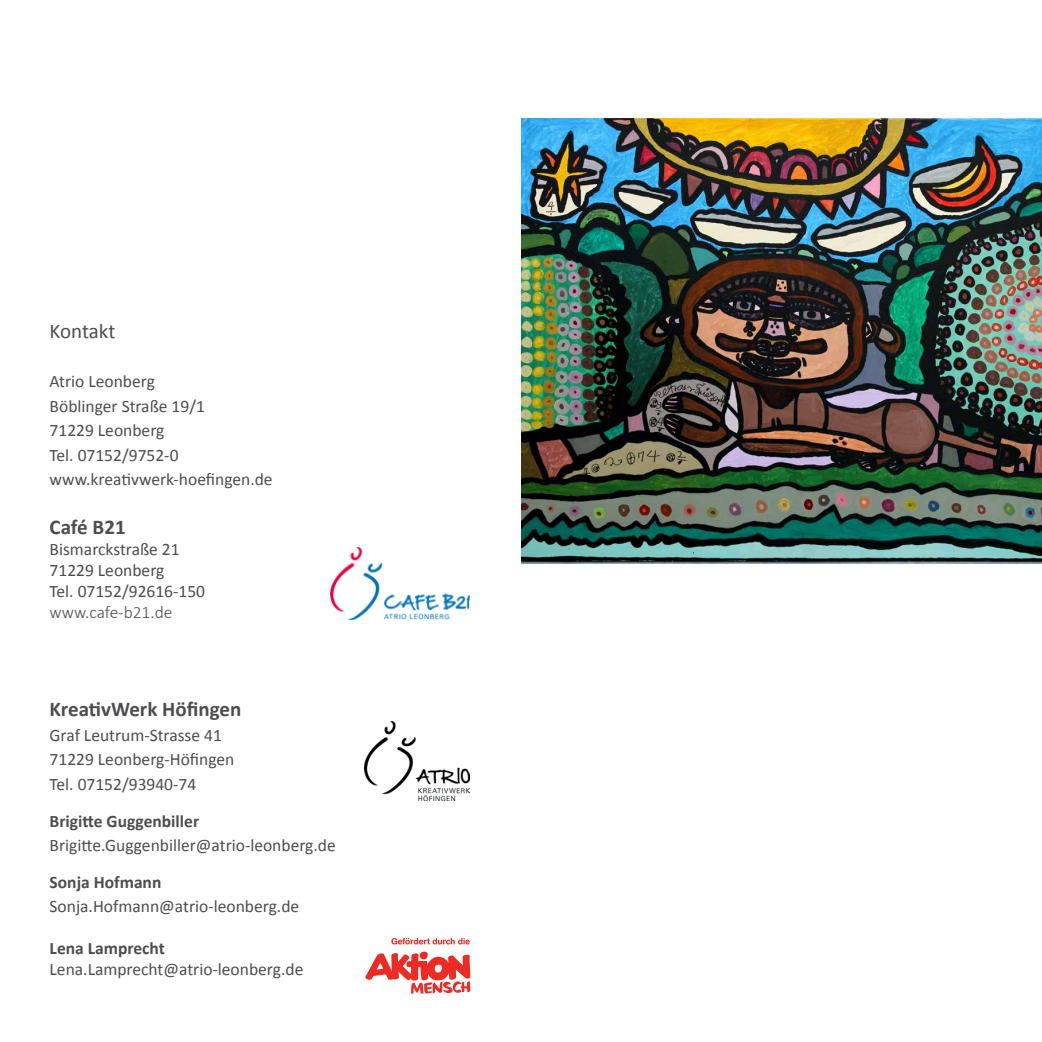
<style>
.page{position:relative;width:1042px;height:1042px;background:#fff}
.page>*{position:absolute;margin:0;border:0;box-sizing:border-box;transform-origin:0 0}
.t1{font:700 21px "Calibri";color:#4d4d4f}
.t2{font:21px "Calibri";letter-spacing:-.005em;color:#4d4d4f}
.t3{font:17.5px/24.5px "Calibri";color:#4d4d4f}
.t4{font:700 17.5px "Calibri";color:#4d4d4f}
.t5{font:300 17.5px "Calibri";color:#4d4d4f}
</style>
<div class="page">
<img style="left:330px;top:547px;width:140px;height:73px">
<img style="left:364px;top:721px;width:105px;height:79px">
<svg style="left:365px;top:937px;width:106px;height:57px"></svg>
<img style="left:521px;top:119px;width:521px;height:445px">
<p class="t2" style="left:50px;top:318px;width:67px">Kontakt</p>
<p class="t3" style="left:50px;top:369px;width:225px">Atrio Leonberg<br>Böblinger Straße 19/1<br>71229 Leonberg<br>Tel. 07152/9752-0 www.kreativwerk-hoefingen.de</p>
<p class="t1" style="left:50px;top:514px;width:78px">Café B21</p>
<p class="t3" style="left:50px;top:539px;width:157px;line-height:21px">Bismarckstraße 21<br>71229 Leonberg<br>Tel. 07152/92616-150</p>
<p class="t5" style="left:50px;top:602px;width:124px">www.cafe-b21.de</p>
<p class="t1" style="left:50px;top:696px;width:193px">KreativWerk Höfingen</p>
<p class="t3" style="left:50px;top:723px;width:186px">Graf Leutrum-Strasse 41<br>71229 Leonberg-Höfingen<br>Tel. 07152/93940-74</p>
<p class="t4" style="left:50px;top:809px;width:151px">Brigitte Guggenbiller</p>
<p class="t3" style="left:50px;top:833px;width:288px">Brigitte.Guggenbiller@atrio-leonberg.de</p>
<p class="t4" style="left:50px;top:871px;width:113px">Sonja Hofmann</p>
<p class="t3" style="left:50px;top:894px;width:251px">Sonja.Hofmann@atrio-leonberg.de</p>
<p class="t4" style="left:50px;top:937px;width:117px">Lena Lamprecht</p>
<p class="t3" style="left:50px;top:957px;width:255px">Lena.Lamprecht@atrio-leonberg.de</p>
</div>
